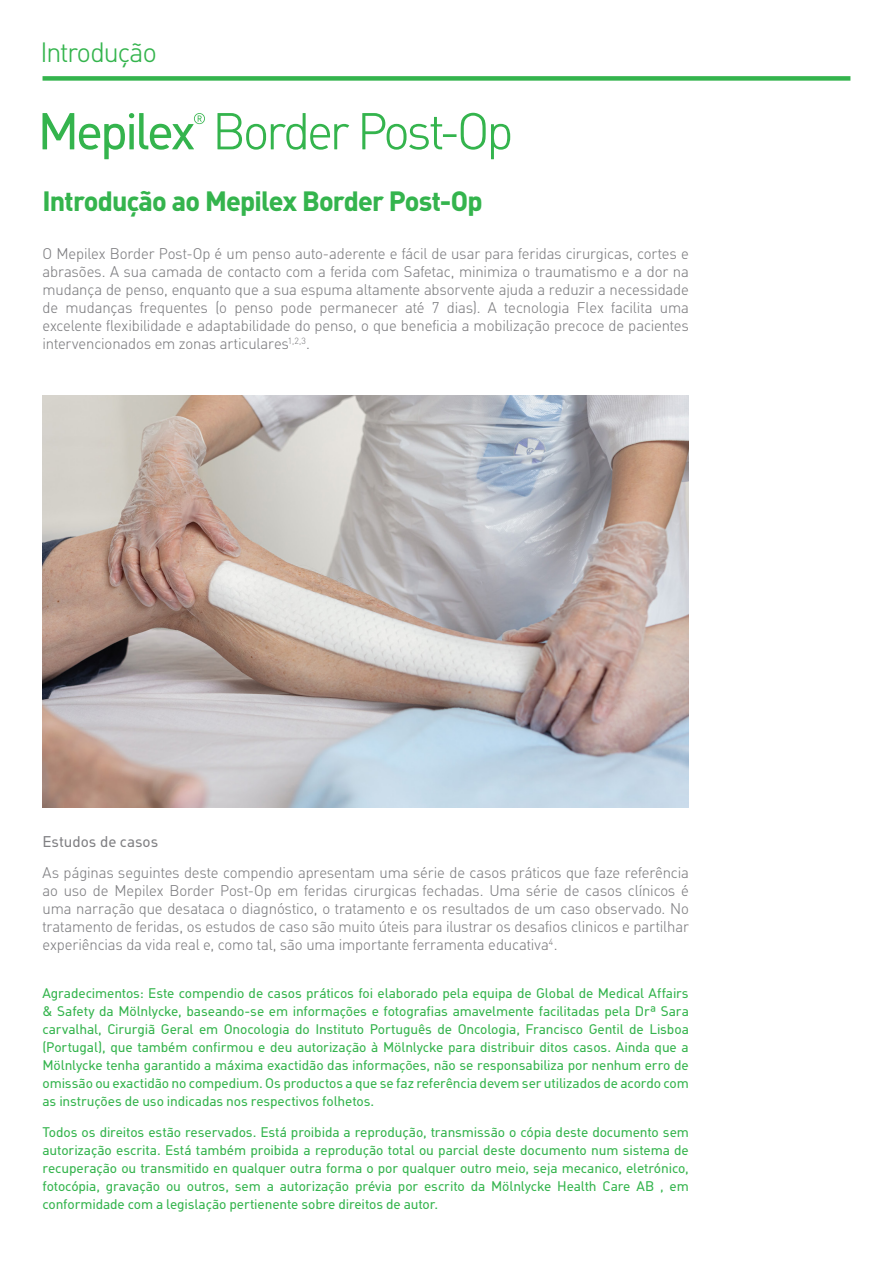
<style>
.page{position:relative;width:893px;height:1263px;background:#fff}
.page>*{position:absolute;margin:0;border:0;box-sizing:border-box;transform-origin:0 0}
.t1{font:700 27px "MHC Din";letter-spacing:-.03em;color:#34b44d}
.t2{font:300 27px "MHC Din";letter-spacing:-.03em;color:#34b44d}
.Body_copy_bullets{font:300 15px/18px "MHC Din";letter-spacing:-.005em;color:#808083;text-align:justify}
.Body_copy_bullets-2{font:15px "MHC Din";letter-spacing:-.005em;color:#808083}
.Body_copy_bullets-3{font:13.5px/18px "MHC Din";letter-spacing:-.01em;color:#34b44d;text-align:justify}
</style>
<div class="page">
<div style="left:43px;top:76px;width:807px;height:5px;background:#34b44d"></div>
<svg style="left:217px;top:113px;width:132px;height:37px"></svg>
<svg style="left:362px;top:113px;width:148px;height:46px"></svg>
<svg style="left:43px;top:113px;width:162px;height:46px"></svg>
<img style="left:43px;top:395px;width:646px;height:412px">
<p class="t2" style="left:41px;top:36px;width:118px">Introdução</p>
<p class="t1" style="left:43px;top:185px;width:442px">Introdução ao Mepilex Border Post-Op</p>
<p class="Body_copy_bullets" style="left:43px;top:244px;width:648px">O Mepilex Border Post-Op é um penso auto-aderente e fácil de usar para feridas cirurgicas, cortes e abrasões. A sua camada de contacto com a ferida com Safetac, minimiza o traumatismo e a dor na mudança de penso, enquanto que a sua espuma altamente absorvente ajuda a reduzir a necessidade de mudanças frequentes (o penso pode permanecer até 7 dias). A tecnologia Flex facilita uma excelente flexibilidade e adaptabilidade do penso, o que beneficia a mobilização precoce de pacientes intervencionados em zonas articulares<sup>1,2,3</sup>.</p>
<p class="Body_copy_bullets-2" style="left:43px;top:832px;width:117px">Estudos de casos</p>
<p class="Body_copy_bullets" style="left:43px;top:863px;width:648px">As páginas seguintes deste compendio apresentam uma série de casos práticos que faze referência ao uso de Mepilex Border Post-Op em feridas cirurgicas fechadas. Uma série de casos clínicos é uma narração que desataca o diagnóstico, o tratamento e os resultados de um caso observado. No tratamento de feridas, os estudos de caso são muito úteis para ilustrar os desafios clinicos e partilhar experiências da vida real e, como tal, são uma importante ferramenta educativa<sup>4</sup>.</p>
<p class="Body_copy_bullets-3" style="left:43px;top:984px;width:648px">Agradecimentos: Este compendio de casos práticos foi elaborado pela equipa de Global de Medical Affairs &amp; Safety da Mölnlycke, baseando-se em informações e fotografias amavelmente facilitadas pela Drª Sara carvalhal, Cirurgiã Geral em Onocologia do Instituto Português de Oncologia, Francisco Gentil de Lisboa (Portugal), que também confirmou e deu autorização à Mölnlycke para distribuir ditos casos. Ainda que a Mölnlycke tenha garantido a máxima exactidão das informações, não se responsabiliza por nenhum erro de omissão ou exactidão no compedium. Os productos a que se faz referência devem ser utilizados de acordo com as instruções de uso indicadas nos respectivos folhetos.</p>
<p class="Body_copy_bullets-3" style="left:43px;top:1123px;width:648px">Todos os direitos estão reservados. Está proibida a reprodução, transmissão o cópia deste documento sem autorização escrita. Está também proibida a reprodução total ou parcial deste documento num sistema de recuperação ou transmitido en qualquer outra forma o por qualquer outro meio, seja mecanico, eletrónico, fotocópia, gravação ou outros, sem a autorização prévia por escrito da Mölnlycke Health Care AB , em conformidade com a legislação pertienente sobre direitos de autor.</p>
</div>
